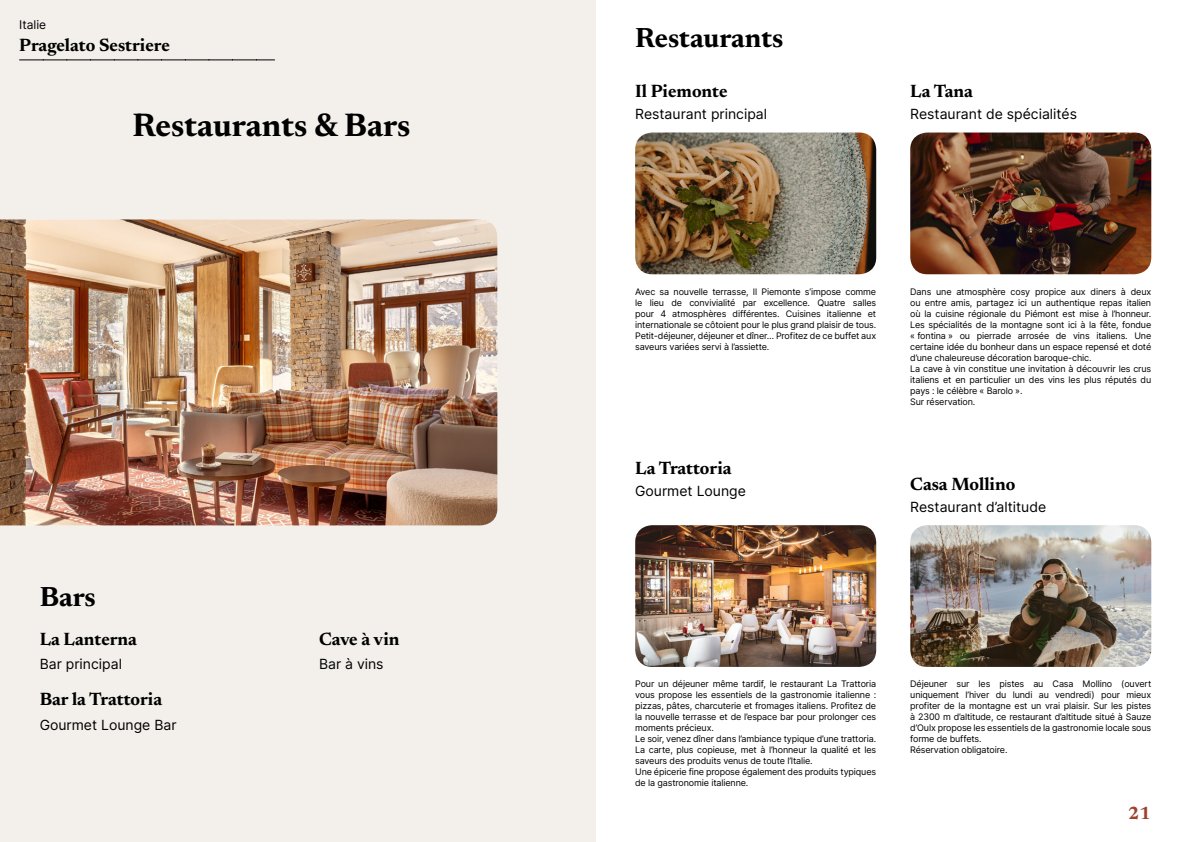
<style>
.page{position:relative;width:1191px;height:842px;background:#fff}
.page>*{position:absolute;margin:0;border:0;box-sizing:border-box;transform-origin:0 0}
.t1{font:700 33px "Newsreader 24 pt";color:#000}
.t2{font:700 28px "Newsreader 24 pt";color:#000}
.t3{font:700 18px "Newsreader 24 pt";color:#000}
.t4{font:700 18px "Newsreader 24 pt";color:#9d432c}
.t5{font:14px "Inter";color:#000}
.t6{font:12px "Inter";color:#000}
.t7{font:9px/11px "Inter";letter-spacing:-.015em;color:#000}
</style>
<div class="page">
<div style="left:0;top:0;width:595px;height:842px;background:#f3f0ec"></div>
<img style="left:0;top:219px;width:497px;height:306px">
<img style="left:635px;top:133px;width:241px;height:141px">
<img style="left:635px;top:525px;width:241px;height:142px">
<img style="left:910px;top:525px;width:241px;height:142px">
<img style="left:910px;top:133px;width:241px;height:141px">
<svg style="left:20px;top:60px;width:255px;height:1px"></svg>
<h3 class="t6" style="left:19px;top:15px;width:28px">Italie</h3>
<h3 class="t3" style="left:19px;top:32px;width:152px">Pragelato Sestriere</h3>
<h1 class="t1" style="left:133px;top:101px;width:279px">Restaurants &amp; Bars</h1>
<h2 class="t2" style="left:40px;top:576px;width:58px">Bars</h2>
<h3 class="t3" style="left:40px;top:626px;width:99px">La Lanterna</h3>
<h3 class="t5" style="left:40px;top:654px;width:84px">Bar principal</h3>
<h3 class="t3" style="left:40px;top:687px;width:124px">Bar la Trattoria</h3>
<h3 class="t5" style="left:40px;top:715px;width:138px">Gourmet Lounge Bar</h3>
<h3 class="t3" style="left:319px;top:626px;width:82px">Cave à vin</h3>
<h3 class="t5" style="left:319px;top:654px;width:66px">Bar à vins</h3>
<h2 class="t2" style="left:635px;top:18px;width:150px">Restaurants</h2>
<h3 class="t3" style="left:635px;top:78px;width:94px">Il Piemonte</h3>
<h3 class="t5" style="left:635px;top:104px;width:133px">Restaurant principal</h3>
<h3 class="t3" style="left:910px;top:78px;width:64px">La Tana</h3>
<h3 class="t5" style="left:910px;top:104px;width:168px">Restaurant de spécialités</h3>
<p class="t7" style="left:635px;top:286px;width:242px;text-align:justify">Avec sa nouvelle terrasse, Il Piemonte s’impose comme le lieu de convivialité par excellence. Quatre salles pour 4 atmosphères différentes. Cuisines italienne et internationale se côtoient pour le plus grand plaisir de tous.<br>Petit-déjeuner, déjeuner et dîner… Profitez de ce buffet aux saveurs variées servi à l’assiette.</p>
<h3 class="t3" style="left:635px;top:455px;width:98px">La Trattoria</h3>
<h3 class="t5" style="left:635px;top:480px;width:112px">Gourmet Lounge</h3>
<p class="t7" style="left:910px;top:286px;width:242px">Dans une atmosphère cosy propice aux diners à deux ou entre amis, partagez ici un authentique repas italien où la cuisine régionale du Piémont est mise à l’honneur.<br>Les spécialités de la montagne sont ici à la fête, fondue « fontina » ou pierrade arrosée de vins italiens. Une certaine idée du bonheur dans un espace repensé et doté d’une chaleureuse décoration baroque-chic.<br>La cave à vin constitue une invitation à découvrir les crus italiens et en particulier un des vins les plus réputés du pays : le célèbre « Barolo ».<br>Sur réservation.</p>
<h3 class="t3" style="left:910px;top:471px;width:107px">Casa Mollino</h3>
<h3 class="t5" style="left:910px;top:496px;width:137px">Restaurant d’altitude</h3>
<p class="t7" style="left:635px;top:678px;width:242px">Pour un déjeuner même tardif, le restaurant La Trattoria vous propose les essentiels de la gastronomie italienne : pizzas, pâtes, charcuterie et fromages italiens. Profitez de la nouvelle terrasse et de l’espace bar pour prolonger ces moments précieux.<br>Le soir, venez dîner dans l’ambiance typique d’une trattoria.<br>La carte, plus copieuse, met à l’honneur la qualité et les saveurs des produits venus de toute l’Italie.<br>Une épicerie fine propose également des produits typiques de la gastronomie italienne.</p>
<p class="t7" style="left:910px;top:678px;width:242px">Déjeuner sur les pistes au Casa Mollino (ouvert uniquement l’hiver du lundi au vendredi) pour mieux profiter de la montagne est un vrai plaisir. Sur les pistes à 2300 m d’altitude, ce restaurant d’altitude situé à Sauze d’Oulx propose les essentiels de la gastronomie locale sous forme de buffets.<br>Réservation obligatoire.</p>
<h3 class="t4" style="left:1128px;top:800px;width:24px">21</h3>
</div>
